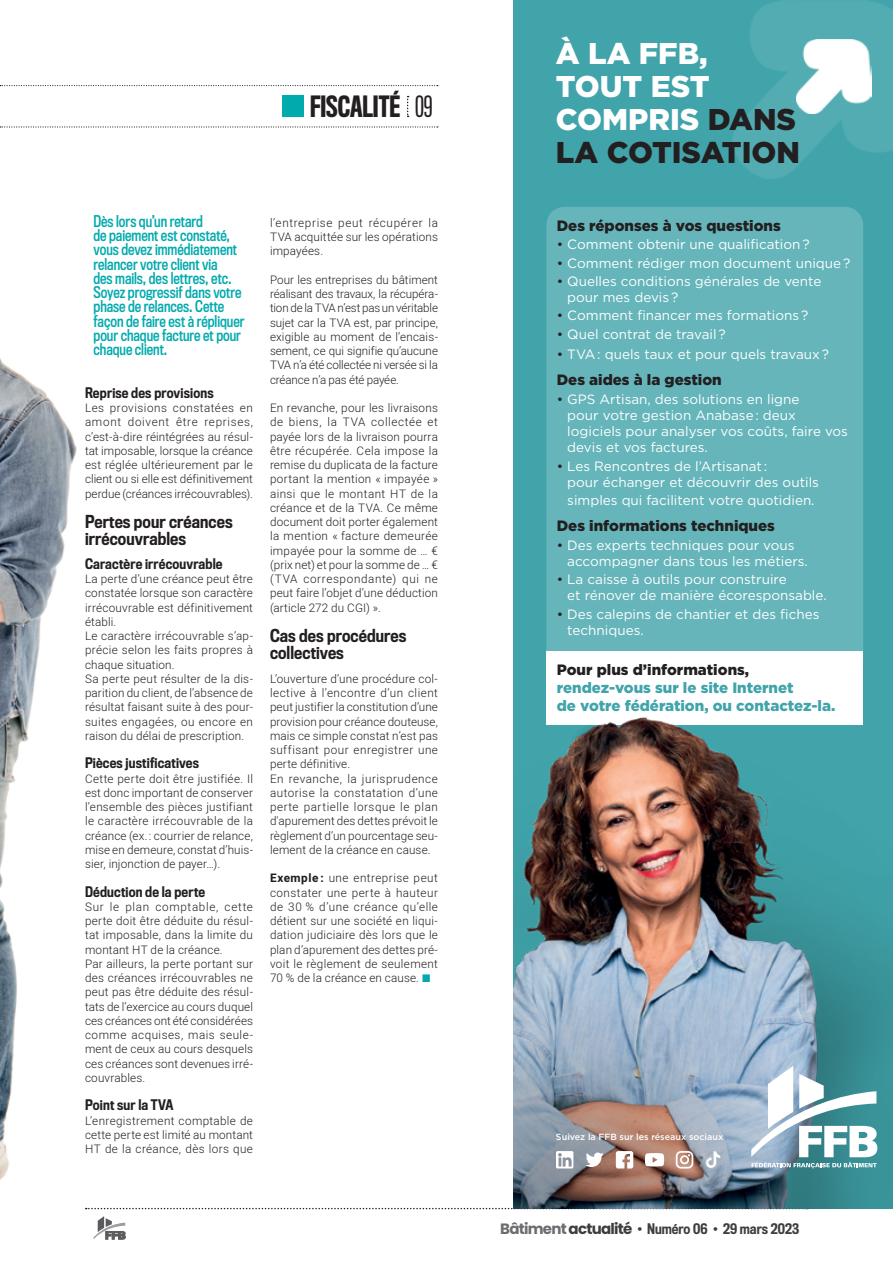
<style>
.page{position:relative;width:893px;height:1263px;background:#fff}
.page>*{position:absolute;margin:0;border:0;box-sizing:border-box;transform-origin:0 0}
.t1{font:900 30px "Gotham";color:#fff}
.t2{font:900 30px "Gotham";color:#231f20}
.TITRE_droite__header{font:500 27px "Titling Gothic FB Comp";letter-spacing:-.005em;color:#231f20}
.INTERTITRE_2__articl{font:500 16.5px/16.5px "Titling Gothic FB Cond";letter-spacing:.005em;color:#231f20}
.TEXTE_en_valeur__art{font:15px/14.2px "Titling Gothic FB Cond Standard";color:#00aaad;scale:.95 1}
.t3{font:900 15px/18px "Gotham";color:#40a4aa}
.t4{font:900 15px "Gotham";color:#231f20}
.t5{font:13.5px/16.2px "Gotham";color:#fff}
.INTERTITRE_3__articl{font:500 13.5px "Titling Gothic FB Cond";letter-spacing:.015em;color:#231f20}
.t6{font:500 13.5px "Titling Gothic FB Cond";color:#3e3e3f}
.TEXTE__article{font:300 11.7px/14.2px "Heebo";letter-spacing:.01em;color:#231f20;text-align:justify}
.t7{font:500 9px "Gotham";color:#fff}
.s1{font-weight:400}
.s2{font-weight:700}
.s3{color:#231f20}
.s4{font-family:"Poppins";font-weight:700;font-size:15px;color:#6c6d70}
.s5{font-family:"Poppins";font-weight:700;font-size:15px}
.s6{font-family:"Poppins";font-weight:400;font-size:15px}
</style>
<div class="page">
<svg style="left:86px;top:1208px;width:427px;height:1px"></svg>
<svg style="left:93px;top:1216px;width:33px;height:23px"></svg>
<svg style="left:81px;top:126px;width:357px;height:2px"></svg>
<svg style="left:0;top:85px;width:438px;height:1px"></svg>
<div style="left:282px;top:96px;width:21px;height:21px;background:#00aaad"></div>
<svg style="left:407px;top:96px;width:2px;height:21px"></svg>
<img style="left:0;top:126px;width:80px;height:1054px">
<div style="left:513px;top:0;width:380px;height:1209px;background:#40a4aa"></div>
<img style="left:732px;top:0;width:161px;height:179px">
<div style="left:546px;top:651px;width:317px;height:74px;background:#fff"></div>
<div style="left:546px;top:207px;width:317px;height:469px;background:#65b5ba;border-radius:18px"></div>
<img style="left:513px;top:717px;width:380px;height:492px">
<img style="left:797px;top:40px;width:75px;height:74px">
<svg style="left:751px;top:1066px;width:126px;height:102px;background:#9cbfc7"></svg>
<svg style="left:556px;top:1151px;width:17px;height:17px"></svg>
<svg style="left:586px;top:1152px;width:17px;height:15px"></svg>
<svg style="left:645px;top:1153px;width:19px;height:13px"></svg>
<svg style="left:676px;top:1151px;width:17px;height:17px"></svg>
<svg style="left:616px;top:1151px;width:17px;height:17px"></svg>
<svg style="left:705px;top:1151px;width:16px;height:17px"></svg>
<p class="TITRE_droite__header" style="left:310px;top:91px;width:124px">FISCALITÉ <span class="s1">09</span></p>
<p class="TEXTE_en_valeur__art" style="left:94px;top:214px;width:160px">Dès lors qu’un retard<br>de paiement est constaté, vous devez immédiatement relancer votre client via<br>des mails, des lettres, etc.<br>Soyez progressif dans votre phase de relances. Cette façon de faire est à répliquer pour chaque facture et pour chaque client.</p>
<p class="INTERTITRE_3__articl" style="left:85px;top:385px;width:130px">Reprise des provisions</p>
<p class="TEXTE__article" style="left:85px;top:401px;width:169px">Les provisions constatées en amont doivent être reprises, c’est-à-dire réintégrées au résul&shy;tat imposable, lorsque la créance est réglée ultérieurement par le client ou si elle est définitivement perdue (créances irrécouvrables).</p>
<p class="INTERTITRE_2__articl" style="left:85px;top:514px;width:149px">Pertes pour créances irrécouvrables</p>
<p class="INTERTITRE_3__articl" style="left:85px;top:556px;width:139px">Caractère irrécouvrable</p>
<p class="TEXTE__article" style="left:85px;top:572px;width:169px">La perte d’une créance peut être constatée lorsque son caractère irrécouvrable est définitivement établi.</p>
<p class="TEXTE__article" style="left:85px;top:629px;width:169px">Le caractère irrécouvrable s’ap&shy;précie selon les faits propres à chaque situation.</p>
<p class="TEXTE__article" style="left:85px;top:671px;width:169px">Sa perte peut résulter de la dis&shy;parition du client, de l’absence de résultat faisant suite à des pour&shy;suites engagées, ou encore en raison du délai de prescription.</p>
<p class="INTERTITRE_3__articl" style="left:85px;top:755px;width:116px">Pièces justificatives</p>
<p class="TEXTE__article" style="left:85px;top:771px;width:169px">Cette perte doit être justifiée. Il est donc important de conserver l’ensemble des pièces justifiant le caractère irrécouvrable de la créance (ex. : courrier de relance, mise en demeure, constat d’huis&shy;sier, injonction de payer…).</p>
<p class="INTERTITRE_3__articl" style="left:85px;top:884px;width:122px">Déduction de la perte</p>
<p class="TEXTE__article" style="left:85px;top:899px;width:169px">Sur le plan comptable, cette perte doit être déduite du résul&shy;tat imposable, dans la limite du montant HT de la créance.</p>
<p class="TEXTE__article" style="left:85px;top:956px;width:169px">Par ailleurs, la perte portant sur des créances irrécouvrables ne peut pas être déduite des résul&shy;tats de l’exercice au cours duquel ces créances ont été considérées comme acquises, mais seule&shy;ment de ceux au cours desquels ces créances sont devenues irré&shy;couvrables.</p>
<p class="INTERTITRE_3__articl" style="left:85px;top:1097px;width:90px">Point sur la TVA</p>
<p class="TEXTE__article" style="left:85px;top:1113px;width:169px">L’enregistrement comptable de cette perte est limité au montant HT de la créance, dès lors que</p>
<p class="TEXTE__article" style="left:270px;top:215px;width:169px">l’entreprise peut récupérer la TVA acquittée sur les opérations impayées.</p>
<p class="TEXTE__article" style="left:270px;top:272px;width:169px">Pour les entreprises du bâtiment réalisant des travaux, la récupéra&shy;tion de la TVA n’est pas un véritable sujet car la TVA est, par principe, exigible au moment de l’encais&shy;sement, ce qui signifie qu’aucune TVA n’a été collectée ni versée si la créance n’a pas été payée.</p>
<p class="TEXTE__article" style="left:270px;top:401px;width:169px">En revanche, pour les livraisons de biens, la TVA collectée et payée lors de la livraison pourra être récupérée. Cela impose la remise du duplicata de la facture portant la mention « impayée » ainsi que le montant HT de la créance et de la TVA. Ce même document doit porter également la mention « facture demeurée impayée pour la somme de … € (prix net) et pour la somme de … € (TVA correspondante) qui ne peut faire l’objet d’une déduction (article 272 du CGI) ».</p>
<p class="INTERTITRE_2__articl" style="left:270px;top:628px;width:138px">Cas des procédures collectives</p>
<p class="TEXTE__article" style="left:270px;top:671px;width:169px">L’ouverture d’une procédure col&shy;lective à l’encontre d’un client peut justifier la constitution d’une provision pour créance douteuse, mais ce simple constat n’est pas suffisant pour enregistrer une perte définitive.</p>
<p class="TEXTE__article" style="left:270px;top:771px;width:169px">En revanche, la jurisprudence autorise la constatation d’une perte partielle lorsque le plan d'apurement des dettes prévoit le règlement d’un pourcentage seu&shy;lement de la créance en cause.</p>
<p class="TEXTE__article" style="left:270px;top:871px;width:169px"><span class="s2">Exemple :</span> une entreprise peut constater une perte à hauteur de 30 % d’une créance qu’elle détient sur une société en liqui&shy;dation judiciaire dès lors que le plan d’apurement des dettes pré&shy;voit le règlement de seulement 70 % de la créance en cause.</p>
<p class="t1" style="left:556px;top:32px;width:153px">À LA FFB,</p>
<p class="t1" style="left:556px;top:65px;width:155px">TOUT EST</p>
<p class="t1" style="left:556px;top:98px;width:242px">COMPRIS <span class="s3">DANS</span></p>
<p class="t2" style="left:556px;top:131px;width:245px">LA COTISATION</p>
<p class="t4" style="left:557px;top:215px;width:225px">Des réponses à vos questions</p>
<p class="t5" style="left:557px;top:236px;width:254px"><span class="s3">•</span> Comment obtenir une qualification ?</p>
<p class="t5" style="left:557px;top:254px;width:295px"><span class="s3">•</span> Comment rédiger mon document unique ?</p>
<p class="t5" style="left:567px;top:273px;width:256px;text-indent:-11px"><span class="s3">•</span> Quelles conditions générales de vente pour mes devis ?</p>
<p class="t5" style="left:557px;top:307px;width:253px"><span class="s3">•</span> Comment financer mes formations ?</p>
<p class="t5" style="left:557px;top:326px;width:170px"><span class="s3">•</span> Quel contrat de travail ?</p>
<p class="t5" style="left:557px;top:346px;width:274px"><span class="s3">•</span> TVA : quels taux et pour quels travaux ?</p>
<p class="t4" style="left:557px;top:370px;width:166px">Des aides à la gestion</p>
<p class="t5" style="left:567px;top:391px;width:282px;text-indent:-11px"><span class="s3">•</span> GPS Artisan, des solutions en ligne<br>pour votre gestion Anabase : deux logiciels pour analyser vos coûts, faire vos devis et vos factures.</p>
<p class="t5" style="left:567px;top:457px;width:253px;text-indent:-11px"><span class="s3">•</span> Les Rencontres de l’Artisanat :<br>pour échanger et découvrir des outils</p>
<p class="t5" style="left:567px;top:492px;width:249px">simples qui facilitent votre quotidien.</p>
<p class="t4" style="left:557px;top:516px;width:220px">Des informations techniques</p>
<p class="t5" style="left:567px;top:536px;width:242px;text-indent:-11px"><span class="s3">•</span> Des experts techniques pour vous accompagner dans tous les métiers.</p>
<p class="t5" style="left:567px;top:571px;width:261px;text-indent:-11px"><span class="s3">•</span> La caisse à outils pour construire<br>et rénover de manière écoresponsable.</p>
<p class="t5" style="left:567px;top:606px;width:254px;text-indent:-11px"><span class="s3">•</span> Des calepins de chantier et des fiches techniques.</p>
<p class="t3" style="left:557px;top:661px;width:280px"><span class="s3">Pour plus d’informations, </span>rendez-vous sur le site Internet<br>de votre fédération, ou contactez-la.</p>
<p class="t7" style="left:556px;top:1130px;width:169px">Suivez la FFB sur les réseaux sociaux</p>
<p class="t6" style="left:500px;top:1220px;width:300px"><span class="s4">Bâtiment</span> <span class="s5">actualité</span> <span class="s6">•</span> Numéro 06 <span class="s6">•</span> 29 mars 2023</p>
</div>
